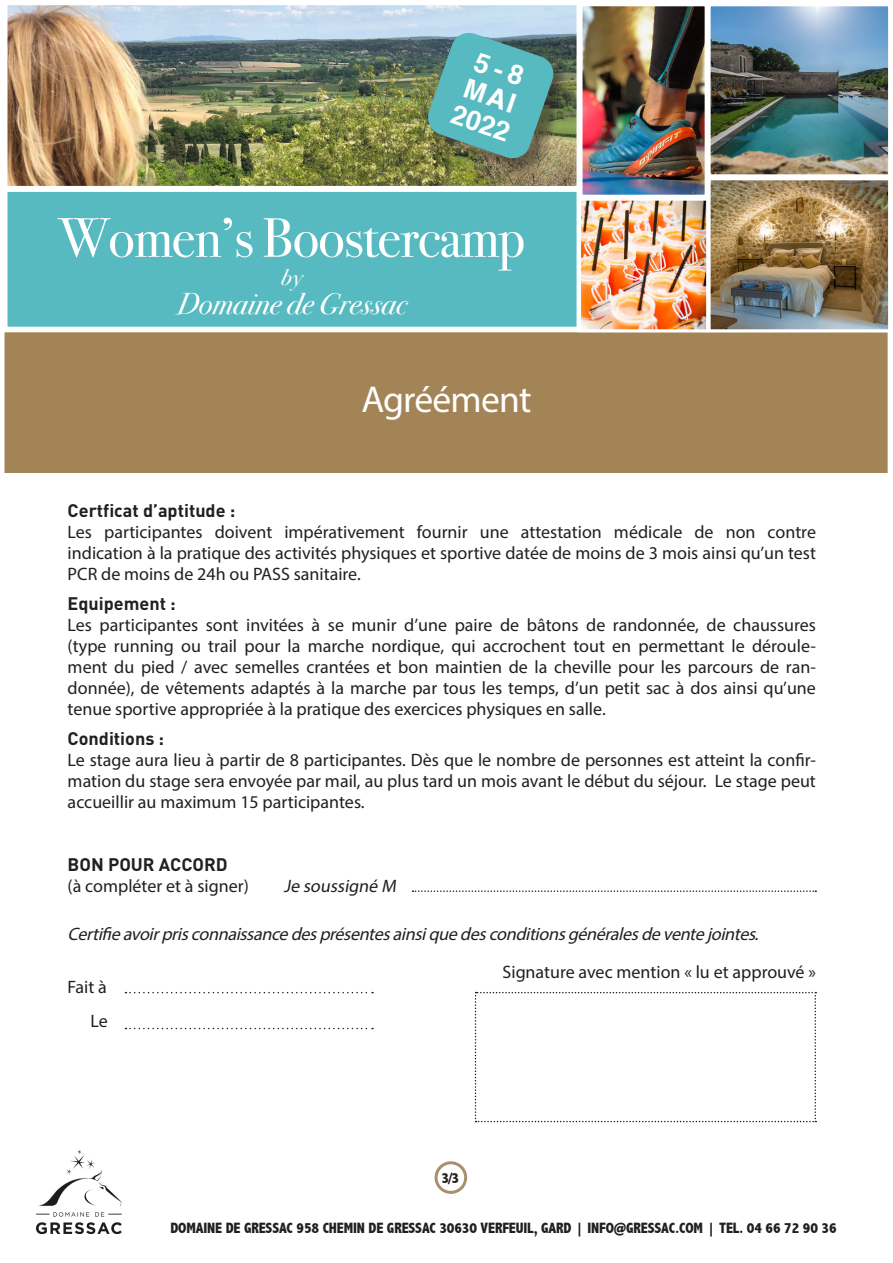
<style>
.page{position:relative;width:893px;height:1263px;background:#fff}
.page>*{position:absolute;margin:0;border:0;box-sizing:border-box;transform-origin:0 0}
.t1{font:55.5px "Bodoni Svty Two ITCTT";letter-spacing:-.02em;color:#fff}
.t2{font:37.5px "Myriad Pro";letter-spacing:-.02em;color:#fff}
.t3{font:italic 30px "Bodoni Svty Two ITCTT";color:#fff}
.t4{font:700 27px/28.5px "Helvetica";color:#fff}
.t5{font:italic 22.5px "Bodoni Svty Two ITCTT";color:#fff}
.t6{font:18px/21px "Myriad Pro";color:#231f20;text-align:justify}
.t7{font:italic 18px "Myriad Pro";color:#231f20}
.t8{font:700 18px "DIN";color:#231f20}
.t9{font:800 condensed 15px "Abadi";letter-spacing:-.01em;color:#231f20}
</style>
<div class="page">
<div style="left:2px;top:330px;width:888px;height:145px;background:#a38456"></div>
<div style="left:0;top:328px;width:892px;height:149px;border:4px solid #fff"></div>
<svg style="left:412px;top:890px;width:404px;height:2px"></svg>
<svg style="left:125px;top:992px;width:248px;height:1px"></svg>
<svg style="left:125px;top:1028px;width:248px;height:1px"></svg>
<svg style="left:475px;top:992px;width:341px;height:130px"></svg>
<img style="left:37px;top:1149px;width:85px;height:85px">
<div style="left:435px;top:1161px;width:32px;height:33px;border:3px solid #a98f6b;border-radius:50%"></div>
<div style="left:6px;top:190px;width:572px;height:138px;background:#58bac1"></div>
<div style="left:4px;top:189px;width:575px;height:141px;border:3px solid #fff"></div>
<img style="left:8px;top:6px;width:567px;height:179px">
<div style="left:4px;top:2px;width:575px;height:187px;border:3px solid #fff"></div>
<img style="left:583px;top:7px;width:121px;height:187px">
<div style="left:579px;top:3px;width:129px;height:195px;border:3px solid #fff"></div>
<img style="left:712px;top:7px;width:175px;height:166px">
<div style="left:708px;top:3px;width:183px;height:174px;border:3px solid #fff"></div>
<img style="left:712px;top:181px;width:175px;height:147px">
<div style="left:708px;top:177px;width:183px;height:155px;border:3px solid #fff"></div>
<img style="left:582px;top:202px;width:123px;height:126px">
<div style="left:578px;top:198px;width:131px;height:134px;border:3px solid #fff"></div>
<div style="left:430px;top:36px;width:142px;height:141px;background:#231f20;opacity:.5"></div>
<img style="left:426px;top:31px;width:130px;height:130px">
<p class="t4" style="left:478px;top:47px;width:55px;rotate:19deg">5 - 8<br>MAI</p>
<p class="t4" style="left:457px;top:100px;width:62px;rotate:19deg">2022</p>
<p class="t1" style="left:59px;top:192px;width:468px">Women’s Boostercamp</p>
<p class="t5" style="left:281px;top:258px;width:23px">by</p>
<p class="t3" style="left:177px;top:277px;width:231px">Domaine de Gressac</p>
<p class="t2" style="left:362px;top:376px;width:171px">Agréément</p>
<p class="t8" style="left:68px;top:499px;width:169px">Certficat d’aptitude :</p>
<p class="t6" style="left:68px;top:521px;width:750px">Les participantes doivent impérativement fournir une attestation médicale de non contre indication à la pratique des activités physiques et sportive datée de moins de 3 mois ainsi qu’un test PCR de moins de 24h ou PASS sanitaire.</p>
<p class="t8" style="left:68px;top:592px;width:110px">Equipement :</p>
<p class="t6" style="left:68px;top:614px;width:750px">Les participantes sont invitées à se munir d’une paire de bâtons de randonnée, de chaussures (type running ou trail pour la marche nordique, qui accrochent tout en permettant le déroule&shy;ment du pied / avec semelles crantées et bon maintien de la cheville pour les parcours de ran&shy;donnée), de vêtements adaptés à la marche par tous les temps, d’un petit sac à dos ainsi qu’une tenue sportive appropriée à la pratique des exercices physiques en salle.</p>
<p class="t8" style="left:68px;top:727px;width:98px">Conditions :</p>
<p class="t6" style="left:68px;top:749px;width:750px">Le stage aura lieu à partir de 8 participantes. Dès que le nombre de personnes est atteint la confir&shy;mation du stage sera envoyée par mail, au plus tard un mois avant le début du séjour. Le stage peut accueillir au maximum 15 participantes.</p>
<p class="t8" style="left:68px;top:853px;width:162px">BON POUR ACCORD</p>
<p class="t6" style="left:68px;top:875px;width:183px">(à compléter et à signer)</p>
<p class="t7" style="left:284px;top:875px;width:117px">Je soussigné M</p>
<p class="t7" style="left:68px;top:923px;width:697px">Certifieavoirprisconnaissancedesprésentesainsiquedesconditionsgénéralesdeventejointes.</p>
<p class="t6" style="left:68px;top:976px;width:41px">Fait à</p>
<p class="t6" style="left:91px;top:1010px;width:19px">Le</p>
<p class="t6" style="left:503px;top:961px;width:315px">Signature avec mention « lu et approuvé »</p>
<p class="t9" style="left:441px;top:1169px;width:19px">3/3</p>
<p class="t9" style="left:170px;top:1219px;width:668px">DOMAINE DE GRESSAC 958 CHEMIN DE GRESSAC 30630 VERFEUIL, GARD | INFO@GRESSAC.COM | TEL. 04 66 72 90 36</p>
</div>
